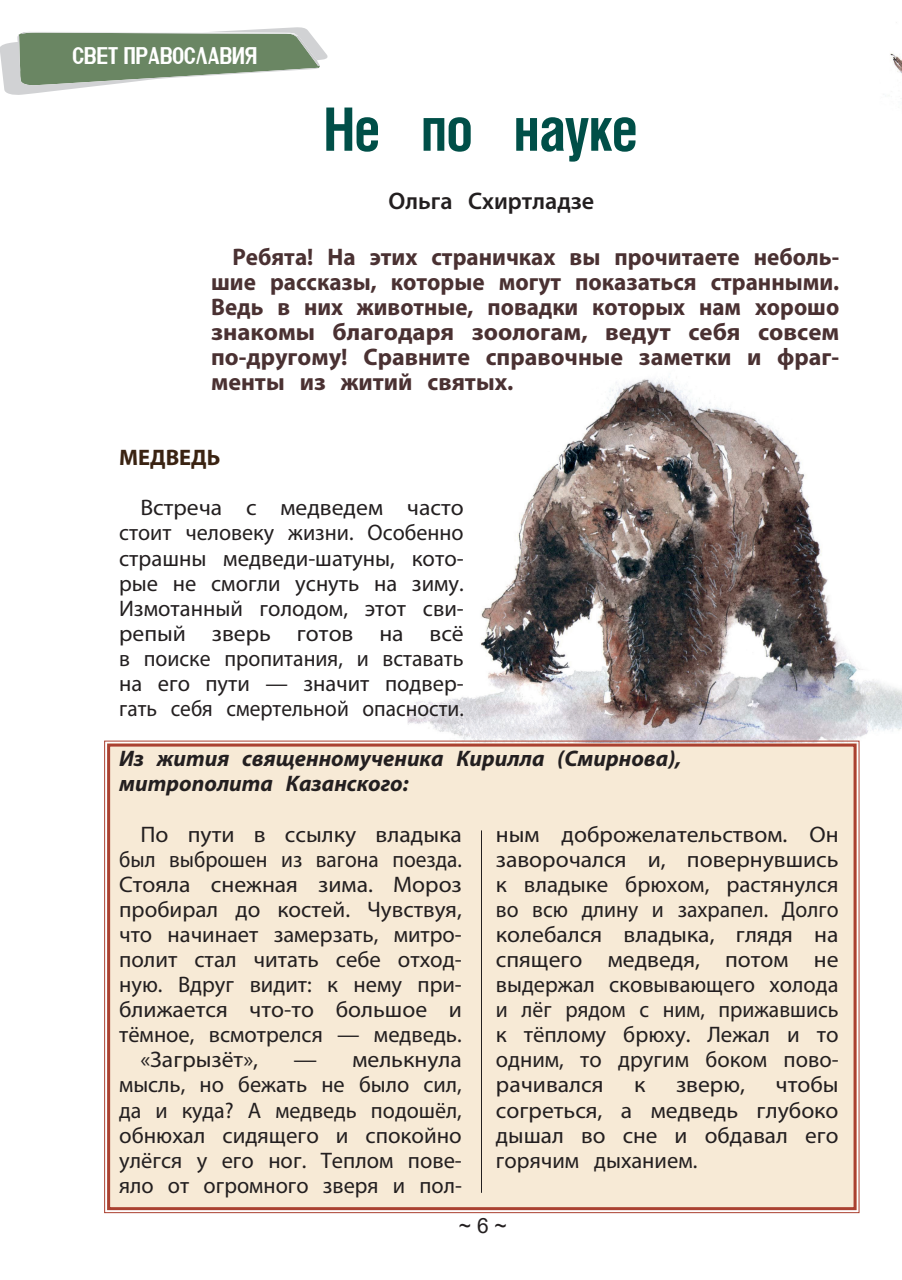
<style>
.page{position:relative;width:902px;height:1280px;background:#fff}
.page>*{position:absolute;margin:0;border:0;box-sizing:border-box;transform-origin:0 0}
.t1{font:700 59.85px "Helios Cond C";letter-spacing:-.02em;color:#004f48;scale:.95 1}
.t2{font:700 24px/25px "Myriad Pro";color:#4a3132;text-align:justify}
.t3{font:600 24px "Myriad Pro";color:#231f20}
.t4{font:24px "Azbuka Fixed";letter-spacing:.005em;color:#fff;scale:.85 1}
.t5{font:22.5px/25px "Myriad Pro";color:#231f20;text-align:justify;scale:1.05 1}
.t6{font:22.5px "Myriad Pro";color:#231f20}
.t7{font:italic 700 22.5px/25px "Myriad Pro";color:#231f20}
.t8{font:22.5px "Myriad Pro";color:#231f20;scale:.95 1}
.t9{font:700 22.5px "Myriad Pro";color:#3a2312}
.t10{font:21px "Arial";color:#231f20}
</style>
<div class="page">
<img style="left:407px;top:379px;width:494px;height:361px">
<div style="left:104px;top:740px;width:756px;height:474px;background:#f7ead6"></div>
<div style="left:107px;top:744px;width:749px;height:466px;border:3px solid #aa4131"></div>
<img style="left:890px;top:22px;width:11px;height:51px">
<hr style="left:481px;top:830px;width:1px;height:363px;background:#231f20">
<svg style="left:0;top:27px;width:327px;height:68px"></svg>
<p class="t4" style="left:73px;top:42px;width:218px">Свет православия</p>
<h1 class="t1" style="left:323px;top:94px;width:332px">Не по науке</h1>
<p class="t3" style="left:388px;top:186px;width:207px">Ольга Схиртладзе</p>
<p class="t2" style="left:211px;top:243px;width:629px;text-indent:21px">Ребята! На этих страничках вы прочитаете неболь&shy;шие рассказы, которые могут показаться странными.<br>Ведь в них животные, повадки которых нам хорошо знакомы благодаря зоологам, ведут себя совсем по-другому! Сравните справочные заметки и фраг&shy;менты из житий святых.</p>
<p class="t9" style="left:119px;top:443px;width:103px">МЕДВЕДЬ</p>
<p class="t5" style="left:119px;top:495px;width:330px;text-indent:21px">Встреча с медведем часто стоит человеку жизни. Особенно страшны медведи-шатуны, кото&shy;рые не смогли уснуть на зиму.<br>Измотанный голодом, этот сви&shy;репый зверь готов на всё в поиске пропитания, и вставать на его пути — значит подвер&shy;гать себя смертельной опасности.</p>
<p class="t7" style="left:119px;top:745px;width:563px">Из жития священномученика Кирилла (Смирнова), митрополита Казанского:</p>
<p class="t5" style="left:140px;top:821px;width:307px">По пути в ссылку владыка</p>
<p class="t8" style="left:119px;top:845px;width:362px">был выброшен из вагона поезда.</p>
<p class="t5" style="left:119px;top:871px;width:328px">Стояла снежная зима. Мороз</p>
<p class="t6" style="left:119px;top:895px;width:344px">пробирал до костей. Чувствуя,</p>
<p class="t6" style="left:119px;top:920px;width:344px">что начинает замерзать, митро-</p>
<p class="t6" style="left:119px;top:945px;width:344px">полит стал читать себе отход-</p>
<p class="t6" style="left:119px;top:971px;width:344px">ную. Вдруг видит: к нему при-</p>
<p class="t5" style="left:119px;top:997px;width:328px">ближается что-то большое и</p>
<p class="t6" style="left:119px;top:1021px;width:344px">тёмное, всмотрелся — медведь.</p>
<p class="t5" style="left:140px;top:1047px;width:114px">«Загрызёт»,</p>
<p class="t5" style="left:496px;top:821px;width:328px">ным доброжелательством. Он заворочался и, повернувшись к владыке брюхом, растянулся во всю длину и захрапел. Долго колебался владыка, глядя на спящего медведя, потом не выдержал сковывающего холода и лёг рядом с ним, прижавшись к тёплому брюху. Лежал и то одним, то другим боком пово&shy;рачивался</p>
<p class="t5" style="left:119px;top:1047px;width:328px;text-indent:174px">— мелькнула мысль, но бежать не было сил, да и куда? А медведь подошёл, обнюхал сидящего и спокойно улёгся у его ног. Теплом пове&shy;яло от огромного зверя и пол-</p>
<p class="t5" style="left:496px;top:1072px;width:328px;text-indent:279px">чтобы согреться, а медведь глубоко дышал во сне и обдавал его горячим дыханием.</p>
<p class="t5" style="left:634px;top:1072px;width:12px">к</p>
<p class="t5" style="left:676px;top:1072px;width:67px">зверю,</p>
<p class="t10" style="left:459px;top:1211px;width:49px">~ 6 ~</p>
</div>
